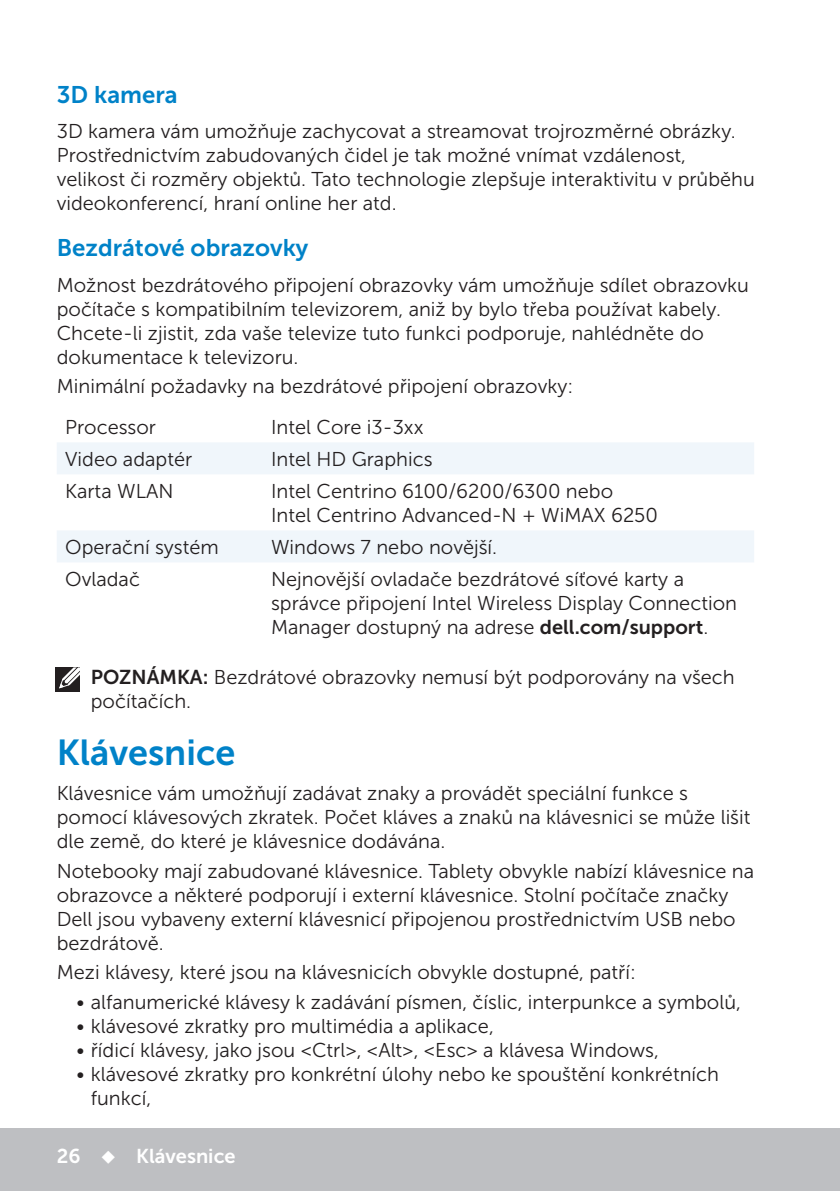
<style>
.page{position:relative;width:840px;height:1191px;background:#fff}
.page>*{position:absolute;margin:0;border:0;box-sizing:border-box;transform-origin:0 0}
.Head1{font:36px "Museo Sans For Dell 700";color:#0082c8}
.Head2{font:24px "Museo Sans For Dell 700";color:#0082c8}
.Paragraph{font:20px/24px "Museo Sans For Dell 300";color:#231f20}
.Note{font:20px/24px "Museo Sans For Dell 300";color:#231f20}
.Table_Paragraph{font:20px/24px "Museo Sans For Dell 300";color:#231f20}
.t1{font:20px "Museo Sans For Dell 700";color:#fff}
.s1{font-family:"Museo Sans For Dell 700"}
</style>
<div class="page">
<div style="left:0;top:1128px;width:839px;height:63px;background:#bebfc2"></div>
<svg style="left:57px;top:443px;width:696px;height:119px;fill:#f0f6fb"></svg>
<div style="left:56px;top:667px;width:24px;height:25px;background:#231f20"></div>
<svg style="left:59px;top:667px;width:21px;height:22px"></svg>
<p class="Head2" style="left:57px;top:81px;width:122px">3D kamera</p>
<p class="Paragraph" style="left:57px;top:120px;width:699px">3D kamera vám umožňuje zachycovat a streamovat trojrozměrné obrázky.<br>Prostřednictvím zabudovaných čidel je tak možné vnímat vzdálenost, velikost či rozměry objektů. Tato technologie zlepšuje interaktivitu v průběhu videokonferencí, hraní online her atd.</p>
<p class="Head2" style="left:57px;top:235px;width:253px">Bezdrátové obrazovky</p>
<p class="Paragraph" style="left:57px;top:273px;width:693px">Možnost bezdrátového připojení obrazovky vám umožňuje sdílet obrazovku počítače s kompatibilním televizorem, aniž by bylo třeba používat kabely.<br>Chcete-li zjistit, zda vaše televize tuto funkci podporuje, nahlédněte do dokumentace k televizoru.</p>
<p class="Paragraph" style="left:57px;top:374px;width:517px">Minimální požadavky na bezdrátové připojení obrazovky:</p>
<p class="Table_Paragraph" style="left:65px;top:415px;width:92px">Processor</p>
<p class="Note" style="left:271px;top:415px;width:154px">Intel Core i3-3xx</p>
<p class="Note" style="left:65px;top:447px;width:128px">Video adaptér</p>
<p class="Note" style="left:271px;top:447px;width:163px">Intel HD Graphics</p>
<p class="Note" style="left:65px;top:479px;width:110px">Karta WLAN</p>
<p class="Note" style="left:271px;top:479px;width:388px">Intel Centrino 6100/6200/6300 nebo<br>Intel Centrino Advanced-N + WiMAX 6250</p>
<p class="Note" style="left:65px;top:535px;width:155px">Operační systém</p>
<p class="Table_Paragraph" style="left:271px;top:535px;width:227px">Windows 7 nebo novější.</p>
<p class="Table_Paragraph" style="left:65px;top:567px;width:76px">Ovladač</p>
<p class="Table_Paragraph" style="left:271px;top:567px;width:467px">Nejnovější ovladače bezdrátové síťové karty a správce připojení Intel Wireless Display Connection<br>Manager dostupný na adrese <span class="s1">dell.com/support</span>.</p>
<p class="Note" style="left:91px;top:665px;width:645px"><span class="s1">POZNÁMKA:</span> Bezdrátové obrazovky nemusí být podporovány na všech počítačích.</p>
<p class="Head1" style="left:57px;top:732px;width:180px">Klávesnice</p>
<p class="Paragraph" style="left:57px;top:781px;width:694px">Klávesnice vám umožňují zadávat znaky a provádět speciální funkce s pomocí klávesových zkratek. Počet kláves a znaků na klávesnici se může lišit dle země, do které je klávesnice dodávána.</p>
<p class="Paragraph" style="left:57px;top:859px;width:698px">Notebooky mají zabudované klávesnice. Tablety obvykle nabízí klávesnice na obrazovce a některé podporují i externí klávesnice. Stolní počítače značky Dell jsou vybaveny externí klávesnicí připojenou prostřednictvím USB nebo bezdrátově.</p>
<p class="Paragraph" style="left:57px;top:960px;width:580px">Mezi klávesy, které jsou na klávesnicích obvykle dostupné, patří:</p>
<p class="Paragraph" style="left:77px;top:990px;width:665px">• alfanumerické klávesy k zadávání písmen, číslic, interpunkce a symbolů,</p>
<p class="Paragraph" style="left:77px;top:1014px;width:418px">• klávesové zkratky pro multimédia a aplikace,</p>
<p class="Paragraph" style="left:77px;top:1038px;width:583px">• řídicí klávesy, jako jsou &lt;Ctrl&gt;, &lt;Alt&gt;, &lt;Esc&gt; a klávesa Windows,</p>
<p class="Paragraph" style="left:91px;top:1062px;width:629px;text-indent:-14px">• klávesové zkratky pro konkrétní úlohy nebo ke spouštění konkrétních funkcí,</p>
<p class="t1" style="left:57px;top:1144px;width:180px">26 ◆ Klávesnice</p>
</div>
